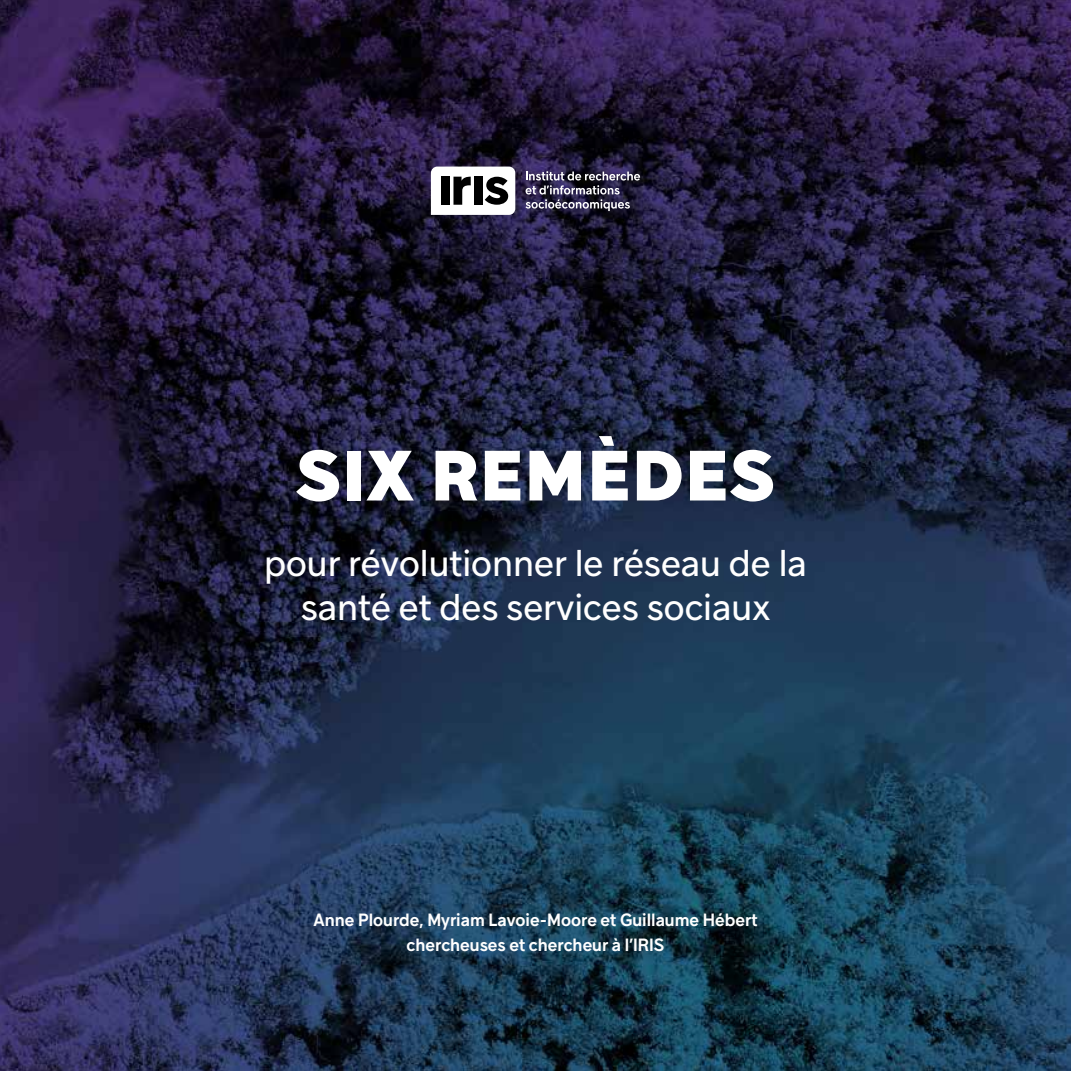
<style>
.page{position:relative;width:1071px;height:1071px;background:#fff}
.page>*{position:absolute;margin:0;border:0;box-sizing:border-box;transform-origin:0 0}
.t1{font:900 70px "Guillon";letter-spacing:.02em;color:#fff}
.t2{font:36.75px/44.1px "Guillon";color:#fff;text-align:center}
.t3{font:600 17.5px/24.7px "Guillon";color:#fff;text-align:center}
</style>
<div class="page">
<img style="left:0;top:0;width:1071px;height:1071px">
<svg style="left:431px;top:167px;width:84px;height:48px"></svg>
<svg style="left:525px;top:171px;width:115px;height:40px;background:#534f65"></svg>
<h1 class="t1" style="left:296px;top:431px;width:480px">SIX REMÈDES</h1>
<h2 class="t2" style="left:264px;top:540px;width:544px">pour révolutionner le réseau de la santé et des services sociaux</h2>
<p class="t3" style="left:313px;top:907px;width:446px">Anne Plourde, Myriam Lavoie-Moore et Guillaume Hébert chercheuses et chercheur à l’IRIS</p>
</div>
